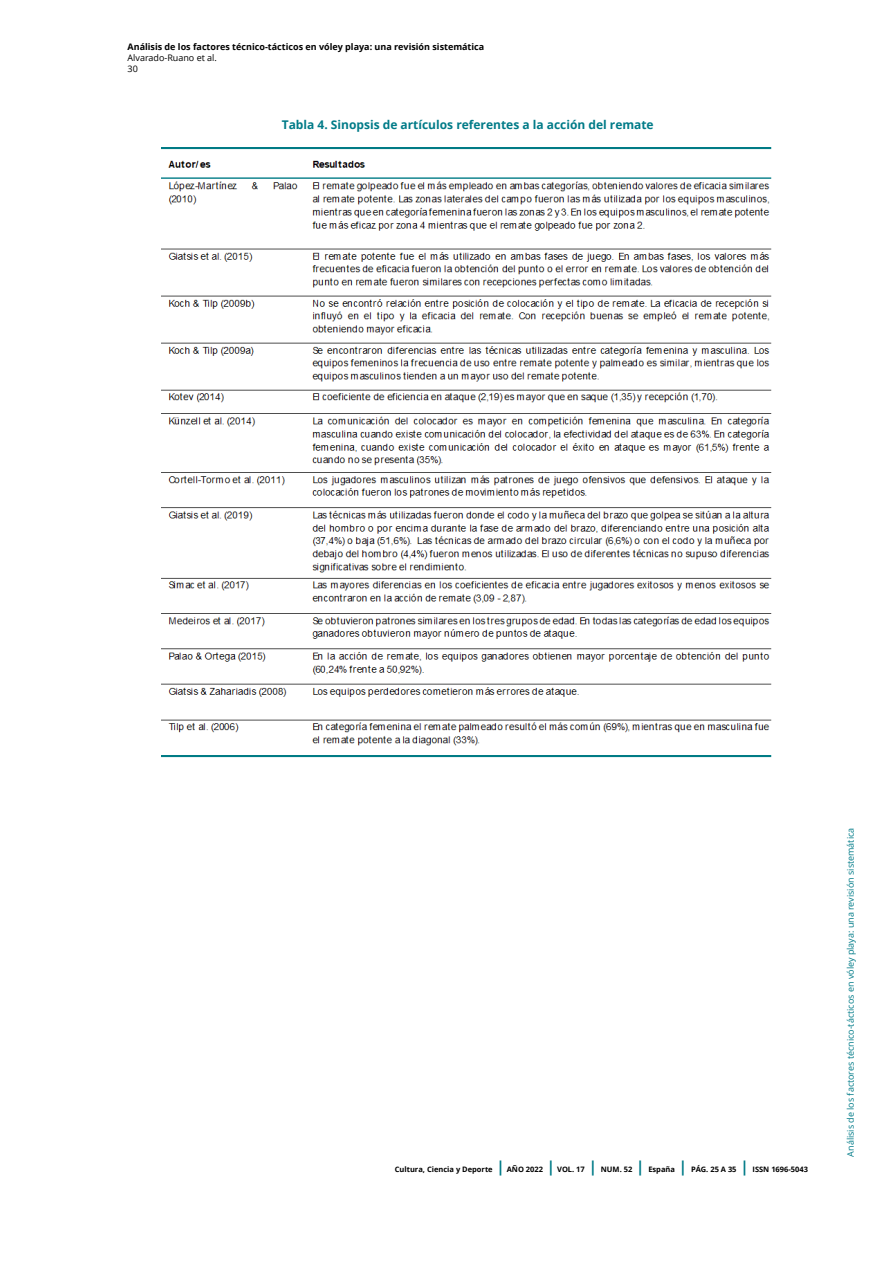
<style>
.page{position:relative;width:893px;height:1263px;background:#fff}
.page>*{position:absolute;margin:0;border:0;box-sizing:border-box;transform-origin:0 0}
.t1{font:700 12px "Open Sans";color:#007b88}
.t2{font:700 9px "Open Sans";color:#000}
.t3{font:9px "Open Sans";color:#007b88}
.t4{font:9px/10.8px "Open Sans";color:#000}
.t5{font:700 7.5px "Open Sans";color:#000}
.s1{font-size:15px;color:#007b88}
</style>
<div class="page">
<img style="left:162px;top:147px;width:610px;height:611px">
<p class="t2" style="left:128px;top:41px;width:358px">Análisis de los factores técnico-tácticos en vóley playa: una revisión sistemática</p>
<p class="t4" style="left:128px;top:52px;width:91px">Alvarado-Ruano et al.<br>30</p>
<h1 class="t1" style="left:282px;top:117px;width:373px">Tabla 4. Sinopsis de artículos referentes a la acción del remate</h1>
<p class="t5" style="left:395px;top:1164px;width:415px">Cultura, Ciencia y Deporte <span class="s1">|</span> AÑO 2022 <span class="s1">|</span> VOL. 17 <span class="s1">|</span> NUM. 52 <span class="s1">|</span> España <span class="s1">|</span> PÁG. 25 A 35 <span class="s1">|</span> ISSN 1696-5043</p>
<p class="t3" style="left:844px;top:1157px;width:330px;rotate:-90deg">Análisis de los factores técnico-tácticos en vóley playa: una revisión sistemática</p>
</div>
